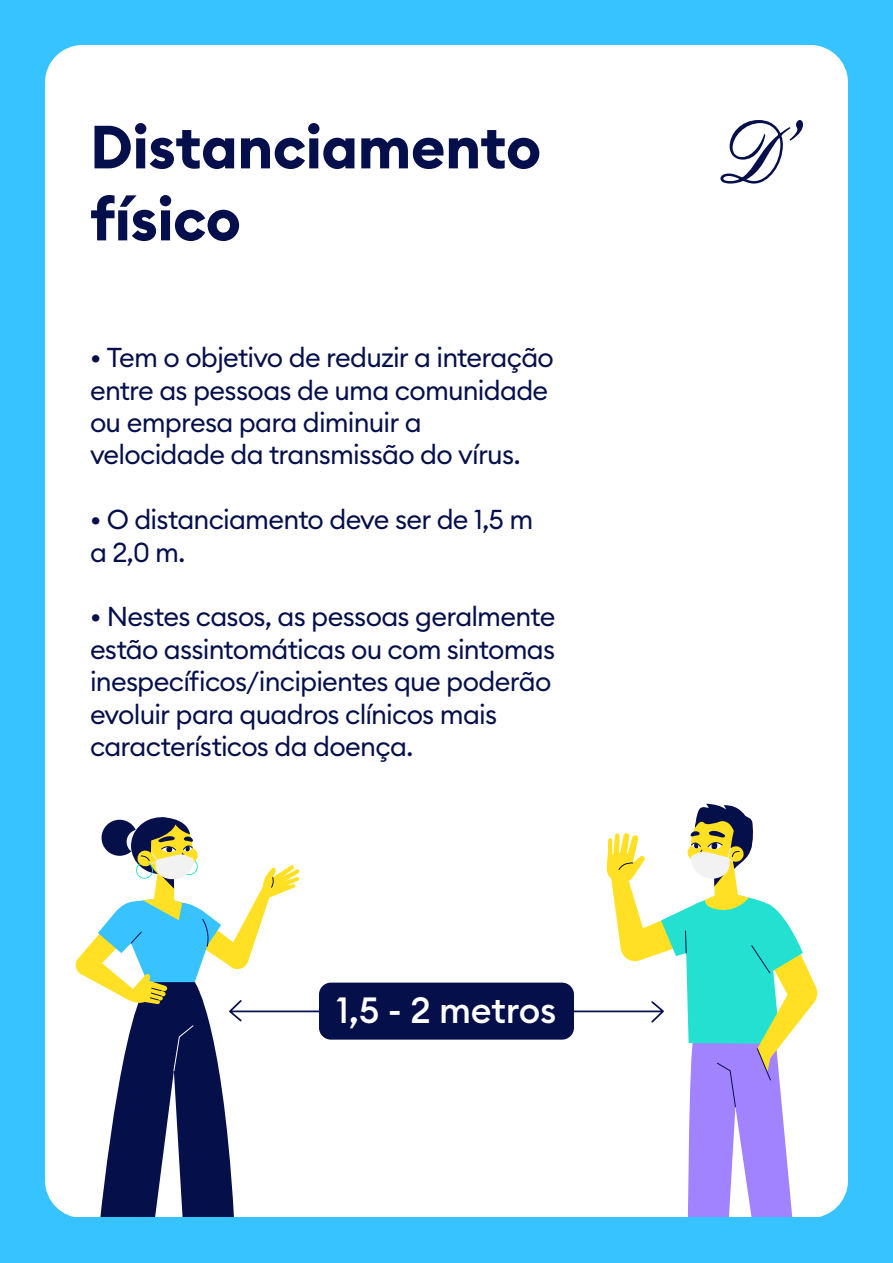
<style>
.page{position:relative;width:893px;height:1263px;background:#37c3ff}
.page>*{position:absolute;margin:0;border:0;box-sizing:border-box;transform-origin:0 0}
.t1{font:700 60px/72px "Euclid Circular B";letter-spacing:-.01em;color:#050f4b}
.txt{font:500 36px "Euclid Circular B";letter-spacing:-.01em;color:#fff}
.txt-2{font:27px/32.4px "Euclid Circular B";letter-spacing:-.03em;color:#050f4b}
</style>
<div class="page">
<div style="left:45px;top:45px;width:803px;height:1173px;background:#fff;border-radius:38px"></div>
<svg style="left:720px;top:120px;width:83px;height:64px"></svg>
<svg style="left:75px;top:804px;width:743px;height:414px"></svg>
<div style="left:319px;top:982px;width:255px;height:57px;background:#050f4a;border-radius:12px"></div>
<h1 class="t1" style="left:90px;top:112px;width:453px">Distanciamento físico</h1>
<p class="txt-2" style="left:90px;top:341px;width:465px">• Tem o objetivo de reduzir a interação entre as pessoas de uma comunidade ou empresa para diminuir a velocidade da transmissão do vírus.</p>
<p class="txt-2" style="left:90px;top:503px;width:445px">• O distanciamento deve ser de 1,5 m a 2,0 m.</p>
<p class="txt-2" style="left:90px;top:600px;width:467px">• Nestes casos, as pessoas geralmente estão assintomáticas ou com sintomas inespecíficos/incipientes que poderão evoluir para quadros clínicos mais característicos da doença.</p>
<p class="txt" style="left:336px;top:987px;width:221px">1,5 - 2 metros</p>
</div>
